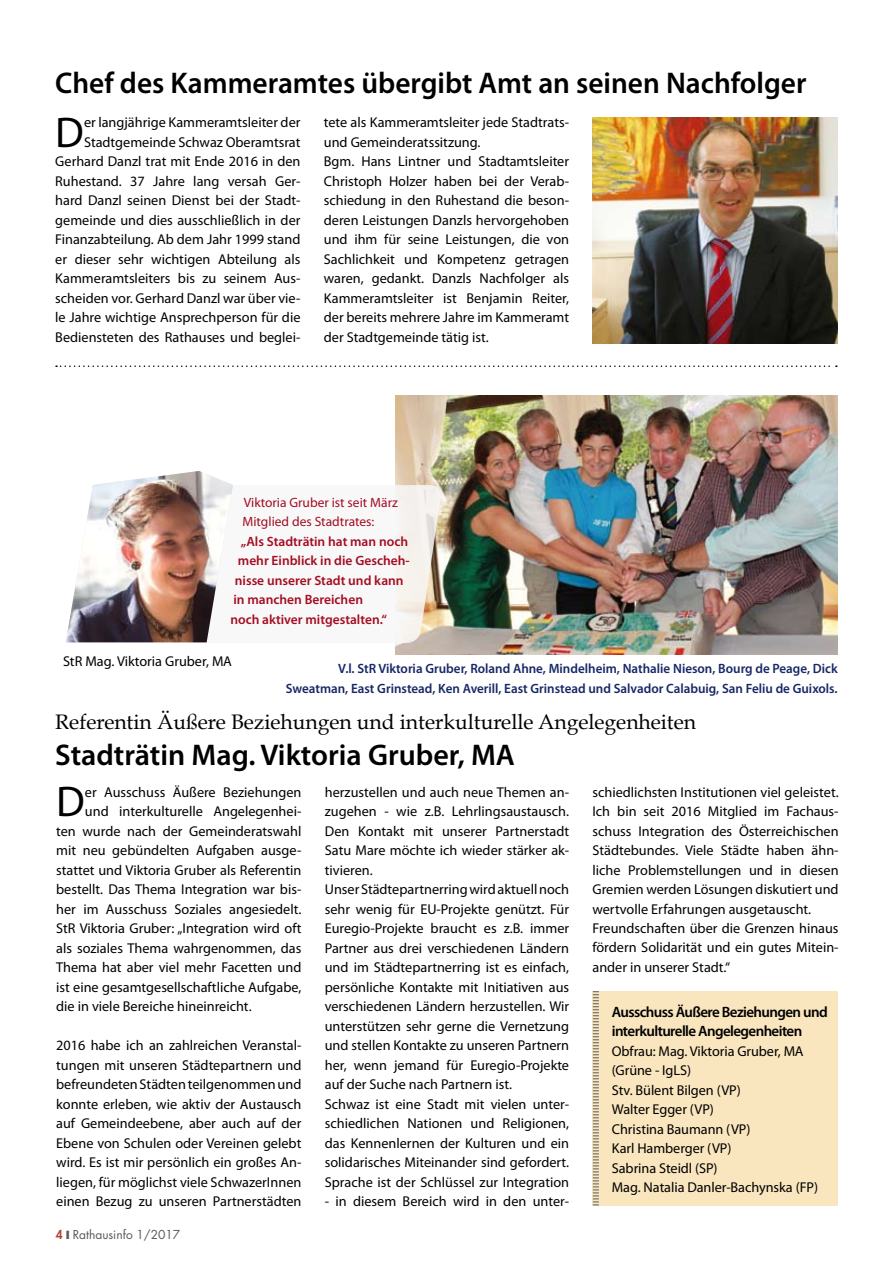
<style>
.page{position:relative;width:893px;height:1263px;background:#fff}
.page>*{position:absolute;margin:0;border:0;box-sizing:border-box;transform-origin:0 0}
.t1{font:43.2px "Myriad Pro";color:#000}
.t2{font:600 30px "Myriad Pro";color:#000}
.t3{font:21px "Book Antiqua";color:#000}
.t4{font:600 15px/19.5px "Myriad Pro";letter-spacing:-.04em;color:#000}
.t5{font:14.25px/19.5px "Myriad Pro";color:#000}
.t6{font:600 13.5px/19.5px "Myriad Pro";color:#162766;text-align:right}
.t7{font:600 13.5px "Myriad Pro";color:#a30d21}
.t8{font:13.5px/19.5px "Myriad Pro";color:#a30d21}
.t9{font:12px "Futura";color:#58585a}
.s1{font-weight:800;color:#b44337}
</style>
<div class="page">
<svg style="left:56px;top:365px;width:781px;height:2px"></svg>
<div style="left:592px;top:991px;width:246px;height:215px;background:#f9e5be"></div>
<svg style="left:593px;top:991px;width:6px;height:214px"></svg>
<img style="left:395px;top:395px;width:443px;height:260px">
<svg style="left:66px;top:471px;width:377px;height:172px"></svg>
<img style="left:66px;top:471px;width:167px;height:171px">
<img style="left:592px;top:117px;width:246px;height:227px">
<h2 class="t2" style="left:55px;top:64px;width:753px">Chef des Kammeramtes übergibt Amt an seinen Nachfolger</h2>
<h1 class="t1" style="left:55px;top:106px;width:30px">D</h1>
<p class="t5" style="left:55px;top:113px;width:247px;text-align:right">er langjährige Kammeramtsleiter der Stadtgemeinde Schwaz Oberamtsrat Gerhard Danzl trat mit Ende 2016 in den Ruhestand. 37 Jahre lang versah Ger&shy;hard Danzl seinen Dienst bei der Stadt&shy;gemeinde und dies ausschließlich in der Finanzabteilung. Ab dem Jahr 1999 stand er dieser sehr wichtigen Abteilung als Kammeramtsleiters bis zu seinem Aus&shy;scheiden vor. Gerhard Danzl war über vie&shy;le Jahre wichtige Ansprechperson für die Bediensteten des Rathauses und beglei-</p>
<p class="t5" style="left:324px;top:113px;width:247px">tete als Kammeramtsleiter jede Stadtrats&shy;und Gemeinderatssitzung.<br>Bgm. Hans Lintner und Stadtamtsleiter Christoph Holzer haben bei der Verab&shy;schiedung in den Ruhestand die beson&shy;deren Leistungen Danzls hervorgehoben und ihm für seine Leistungen, die von Sachlichkeit und Kompetenz getragen waren, gedankt. Danzls Nachfolger als Kammeramtsleiter ist Benjamin Reiter, der bereits mehrere Jahre im Kammeramt der Stadtgemeinde tätig ist.</p>
<p class="t8" style="left:242px;top:492px;width:157px">Viktoria Gruber ist seit März<br>Mitglied des Stadtrates:</p>
<p class="t7" style="left:241px;top:533px;width:169px">„Als Stadträtin hat man noch</p>
<p class="t7" style="left:238px;top:552px;width:173px">mehr Einblick in die Gescheh-</p>
<p class="t7" style="left:235px;top:572px;width:170px">nisse unserer Stadt und kann</p>
<p class="t7" style="left:233px;top:591px;width:131px">in manchen Bereichen</p>
<p class="t7" style="left:230px;top:611px;width:158px">noch aktiver mitgestalten.“</p>
<p class="t5" style="left:63px;top:651px;width:171px">StR Mag. Viktoria Gruber, MA</p>
<p class="t6" style="left:286px;top:658px;width:553px">V.l. StR Viktoria Gruber, Roland Ahne, Mindelheim, Nathalie Nieson, Bourg de Peage, Dick<br>Sweatman, East Grinstead, Ken Averill, East Grinstead und Salvador Calabuig, San Feliu de Guixols.</p>
<h3 class="t3" style="left:55px;top:709px;width:642px">Referentin Äußere Beziehungen und interkulturelle Angelegenheiten</h3>
<h2 class="t2" style="left:55px;top:736px;width:461px">Stadträtin Mag. Viktoria Gruber, MA</h2>
<h1 class="t1" style="left:56px;top:775px;width:30px">D</h1>
<p class="t5" style="left:85px;top:782px;width:218px">er Ausschuss Äußere Beziehungen</p>
<p class="t5" style="left:592px;top:782px;width:248px">schiedlichsten Institutionen viel geleistet.<br>Ich bin seit 2016 Mitglied im Fachaus&shy;schuss Integration des Österreichischen Städtebundes. Viele Städte haben ähn&shy;liche Problemstellungen und in diesen Gremien werden Lösungen diskutiert und wertvolle Erfahrungen ausgetauscht.<br>Freundschaften über die Grenzen hinaus fördern Solidarität und ein gutes Mitein&shy;ander in unserer Stadt.“</p>
<p class="t4" style="left:612px;top:1001px;width:217px">Ausschuss Äußere Beziehungen und interkulturelle Angelegenheiten</p>
<p class="t5" style="left:612px;top:1041px;width:208px">Obfrau: Mag. Viktoria Gruber, MA (Grüne - IgLS)<br>Stv. Bülent Bilgen (VP)<br>Walter Egger (VP)<br>Christina Baumann (VP)<br>Karl Hamberger (VP)<br>Sabrina Steidl (SP)<br>Mag. Natalia Danler-Bachynska (FP)</p>
<p class="t5" style="left:325px;top:782px;width:246px">herzustellen und auch neue Themen an&shy;zugehen - wie z.B. Lehrlingsaustausch.<br>Den Kontakt mit unserer Partnerstadt Satu Mare möchte ich wieder stärker ak&shy;tivieren.<br>Unser Städtepartnerring wird aktuell noch sehr wenig für EU-Projekte genützt. Für Euregio-Projekte braucht es z.B. immer Partner aus drei verschiedenen Ländern und im Städtepartnerring ist es einfach, persönliche Kontakte mit Initiativen aus verschiedenen Ländern herzustellen. Wir unterstützen sehr gerne die Vernetzung und stellen Kontakte zu unseren Partnern her, wenn jemand für Euregio-Projekte auf der Suche nach Partnern ist.<br>Schwaz ist eine Stadt mit vielen unter&shy;schiedlichen Nationen und Religionen, das Kennenlernen der Kulturen und ein solidarisches Miteinander sind gefordert.<br>Sprache ist der Schlüssel zur Integration</p>
<p class="t5" style="left:325px;top:1191px;width:246px">- in diesem Bereich wird in den unter-</p>
<p class="t5" style="left:85px;top:801px;width:218px">und interkulturelle Angelegenhei-</p>
<p class="t5" style="left:56px;top:821px;width:247px">ten wurde nach der Gemeinderatswahl</p>
<p class="t5" style="left:56px;top:840px;width:247px">mit neu gebündelten Aufgaben ausge-</p>
<p class="t5" style="left:56px;top:860px;width:247px">stattet und Viktoria Gruber als Referentin</p>
<p class="t5" style="left:56px;top:879px;width:247px">bestellt. Das Thema Integration war bis-</p>
<p class="t5" style="left:56px;top:899px;width:247px">her im Ausschuss Soziales angesiedelt.</p>
<p class="t5" style="left:56px;top:918px;width:247px">StR Viktoria Gruber: „Integration wird oft</p>
<p class="t5" style="left:56px;top:938px;width:247px">als soziales Thema wahrgenommen, das</p>
<p class="t5" style="left:56px;top:957px;width:247px">Thema hat aber viel mehr Facetten und</p>
<p class="t5" style="left:56px;top:977px;width:247px">ist eine gesamtgesellschaftliche Aufgabe,</p>
<p class="t5" style="left:56px;top:996px;width:197px">die in viele Bereiche hineinreicht.</p>
<p class="t5" style="left:56px;top:1035px;width:247px;text-align:justify">2016 habe ich an zahlreichen Veranstal&shy;tungen mit unseren Städtepartnern und befreundeten Städten teilgenommen und konnte erleben, wie aktiv der Austausch auf Gemeindeebene, aber auch auf der Ebene von Schulen oder Vereinen gelebt wird. Es ist mir persönlich ein großes An&shy;liegen, für möglichst viele SchwazerInnen einen Bezug zu unseren Partnerstädten</p>
<p class="t9" style="left:56px;top:1226px;width:126px"><span class="s1">4</span> ❙ Rathausinfo 1/2017</p>
</div>
